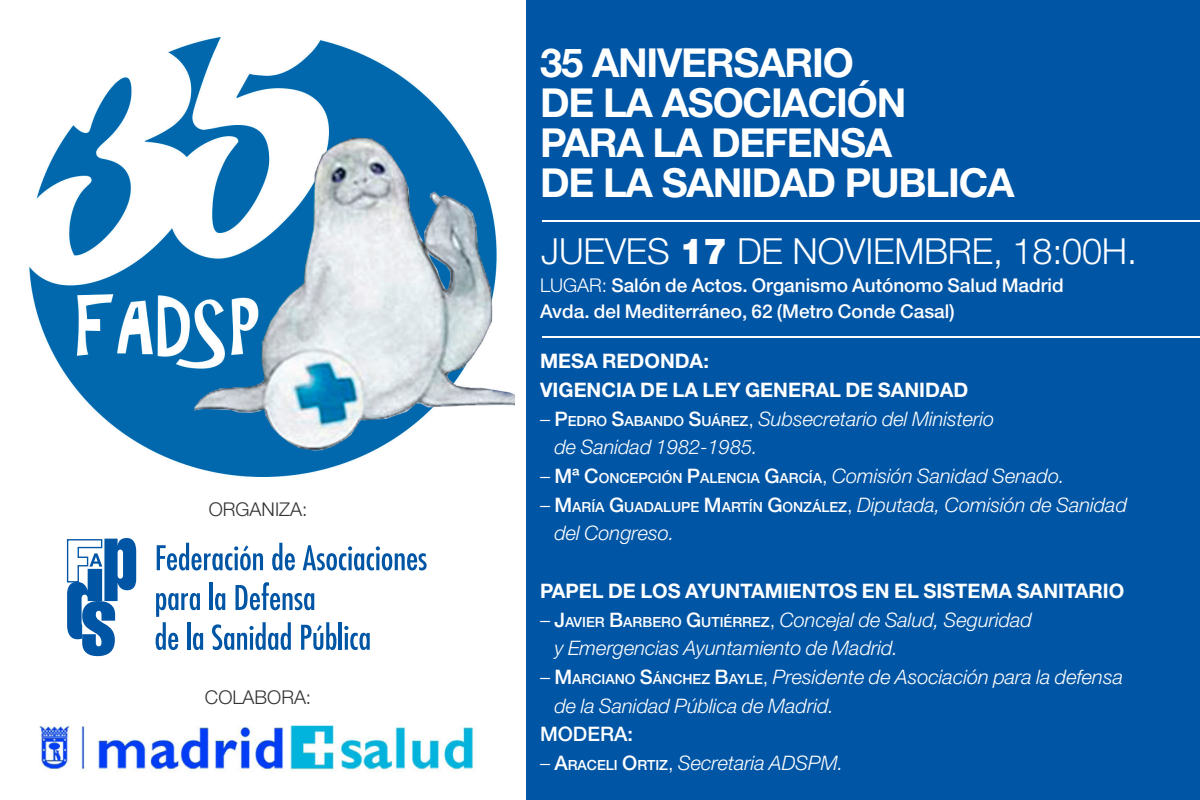
<style>
.page{position:relative;width:1200px;height:800px;background:#fff}
.page>*{position:absolute;margin:0;border:0;box-sizing:border-box;transform-origin:0 0}
._03_TITULO_01{font:700 40px/40px "Helvetica Neue LT Std";letter-spacing:-.03em;color:#fff}
._01_ANTETITULO{font:300 36px "Helvetica Neue LT Std";letter-spacing:-.005em;color:#fff}
._03_TEXTO_NORMAL_01{font:italic 300 20px/28.6px "Helvetica Neue LT Std";color:#fff}
._03_TEXTO_NORMAL_01-2{font:700 20px "Helvetica Neue LT Std";color:#fff}
._03_TEXTO_NORMAL_01-3{font:500 20px "Helvetica Neue LT Std";color:#fff}
._03_TEXTO_NORMAL_01-4{font:500 19px "Helvetica Neue LT Std";color:#fff}
._03_TEXTO_NORMAL_01-5{font:300 19px "Helvetica Neue LT Std";color:#333}
.s1{font-weight:900}
.s2{font-weight:300}
.s3{font-style:normal}
.s4{font-weight:500;font-style:normal}
.s5{font-weight:500;font-style:normal;font-size:14px}
</style>
<div class="page">
<div style="left:526px;top:0;width:674px;height:800px;background:#0155a5"></div>
<svg style="left:67px;top:538px;width:69px;height:118px"></svg>
<svg style="left:157px;top:543px;width:106px;height:27px"></svg>
<svg style="left:272px;top:543px;width:23px;height:27px"></svg>
<svg style="left:303px;top:545px;width:124px;height:25px"></svg>
<hr style="left:210px;top:582px;width:3px;height:28px;background:#0155a5">
<svg style="left:215px;top:593px;width:10px;height:17px"></svg>
<svg style="left:236px;top:582px;width:78px;height:28px"></svg>
<svg style="left:156px;top:593px;width:47px;height:57px"></svg>
<svg style="left:212px;top:622px;width:79px;height:28px"></svg>
<svg style="left:301px;top:622px;width:35px;height:28px"></svg>
<hr style="left:339px;top:622px;width:3px;height:28px;background:#0155a5">
<svg style="left:344px;top:626px;width:26px;height:24px"></svg>
<img style="left:29px;top:37px;width:486px;height:440px">
<img style="left:39px;top:725px;width:435px;height:47px">
<hr style="left:542px;top:220px;width:658px;height:2px;background:#fff">
<hr style="left:542px;top:336px;width:658px;height:2px;background:#fff">
<p class="_03_TEXTO_NORMAL_01-5" style="left:209px;top:497px;width:100px">ORGANIZA:</p>
<p class="_03_TEXTO_NORMAL_01-5" style="left:205px;top:685px;width:108px">COLABORA:</p>
<p class="_03_TITULO_01" style="left:540px;top:41px;width:476px">35 ANIVERSARIO<br>DE LA ASOCIACIÓN<br>PARA LA DEFENSA<br>DE LA SANIDAD PUBLICA</p>
<p class="_01_ANTETITULO" style="left:541px;top:229px;width:597px">JUEVES <span class="s1">17</span> DE NOVIEMBRE, 18:00H.</p>
<p class="_03_TEXTO_NORMAL_01-4" style="left:540px;top:273px;width:525px"><span class="s2">LUGAR:</span> Salón de Actos. Organismo Autónomo Salud Madrid</p>
<p class="_03_TEXTO_NORMAL_01-4" style="left:540px;top:299px;width:416px">Avda. del Mediterráneo, 62 (Metro Conde Casal)</p>
<p class="_03_TEXTO_NORMAL_01-2" style="left:540px;top:349px;width:170px">MESA REDONDA:</p>
<p class="_03_TEXTO_NORMAL_01-2" style="left:540px;top:377px;width:430px">VIGENCIA DE LA LEY GENERAL DE SANIDAD</p>
<p class="_03_TEXTO_NORMAL_01" style="left:554px;top:404px;width:441px;text-indent:-14px"><span class="s3">–</span> <span class="s4">P</span><span class="s5">EDRO</span> <span class="s4">S</span><span class="s5">ABANDO</span> <span class="s4">S</span><span class="s5">UÁREZ</span><span class="s3">,</span> Subsecretario del Ministerio de Sanidad 1982-1985.</p>
<p class="_03_TEXTO_NORMAL_01" style="left:540px;top:461px;width:526px"><span class="s3">–</span> <span class="s4">Mª C</span><span class="s5">ONCEPC IÓN</span> <span class="s4">P</span><span class="s5">ALENCIA</span> <span class="s4">G</span><span class="s5">ARCÍA</span><span class="s3">,</span> Comisión Sanidad Senado.</p>
<p class="_03_TEXTO_NORMAL_01" style="left:554px;top:490px;width:574px;text-indent:-14px"><span class="s3">–</span> <span class="s4">M</span><span class="s5">ARÍA</span> <span class="s4">G</span><span class="s5">UADALUPE</span> <span class="s4">M</span><span class="s5">ARTÍN</span> <span class="s4">G</span><span class="s5">ONZÁLEZ</span><span class="s3">,</span> Diputada, Comisión de Sanidad del Congreso.</p>
<p class="_03_TEXTO_NORMAL_01-2" style="left:540px;top:578px;width:586px">PAPEL DE LOS AYUNTAMIENTOS EN EL SISTEMA SANITARIO</p>
<p class="_03_TEXTO_NORMAL_01" style="left:554px;top:605px;width:479px;text-indent:-14px"><span class="s3">–</span> <span class="s4">J</span><span class="s5">AVIER</span> <span class="s4">B</span><span class="s5">ARBERO</span> <span class="s4">G</span><span class="s5">UTIÉRREZ</span><span class="s3">,</span> Concejal de Salud, Seguridad y Emergencias Ayuntamiento de Madrid.</p>
<p class="_03_TEXTO_NORMAL_01" style="left:554px;top:662px;width:570px;text-indent:-14px"><span class="s3">–</span> <span class="s4">M</span><span class="s5">ARCIANO</span> <span class="s4">S</span><span class="s5">ÁNCHEZ</span> <span class="s4">B</span><span class="s5">AYLE</span><span class="s3">,</span> Presidente de Asociación para la defensa de la Sanidad Pública de Madrid.</p>
<p class="_03_TEXTO_NORMAL_01-3" style="left:540px;top:722px;width:94px">MODERA:</p>
<p class="_03_TEXTO_NORMAL_01" style="left:540px;top:748px;width:305px"><span class="s3">–</span> <span class="s4">A</span><span class="s5">RACELI</span> <span class="s4">O</span><span class="s5">RTIZ</span><span class="s3">,</span> Secretaria ADSPM.</p>
</div>
